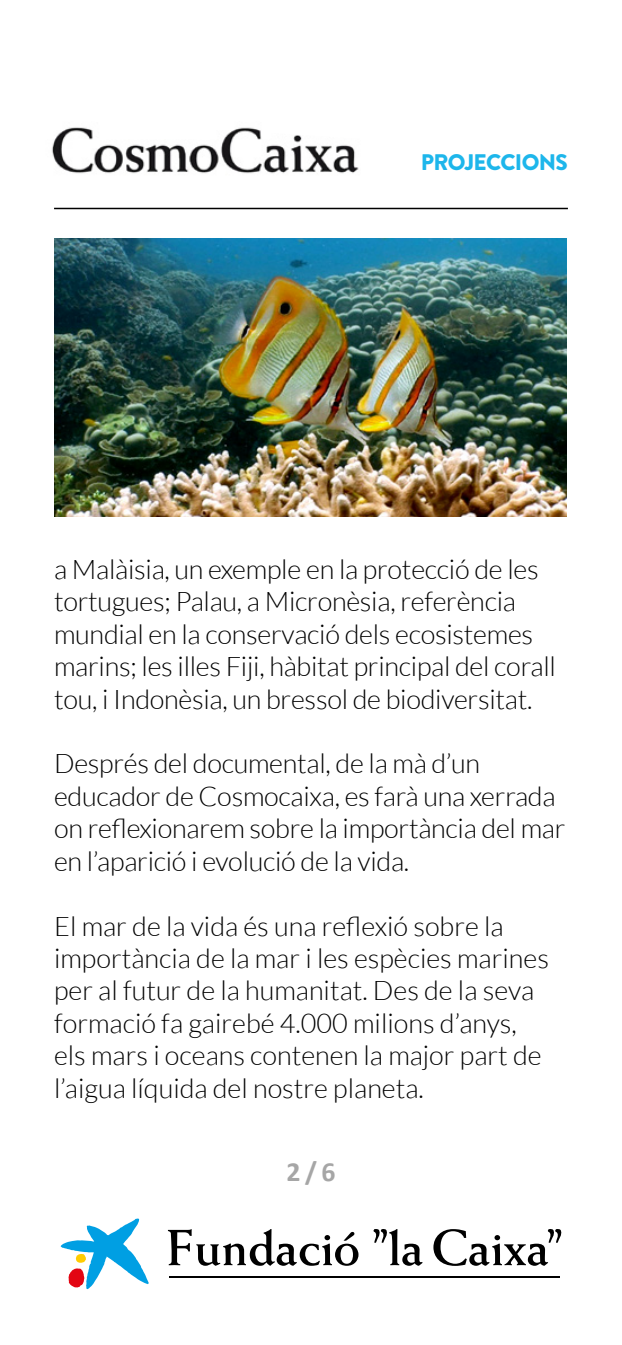
<style>
.page{position:relative;width:622px;height:1345px;background:#fff}
.page>*{position:absolute;margin:0;border:0;box-sizing:border-box;transform-origin:0 0}
.t1{font:700 27.75px "Calibri";color:#a6a6a6}
.t2{font:300 27px/32.4px "Lato";letter-spacing:-.01em;color:#000}
.t3{font:900 22.5px "Brandon Grotesque";letter-spacing:-.03em;color:#1db6eb}
</style>
<div class="page">
<hr style="left:54px;top:208px;width:513px;height:1px;background:#000">
<img style="left:52px;top:127px;width:307px;height:47px">
<svg style="left:61px;top:1218px;width:88px;height:70px"></svg>
<hr style="left:169px;top:1275px;width:390px;height:1px;background:#000">
<hr style="left:169px;top:1276px;width:390px;height:1px;background:#000">
<svg style="left:168px;top:1229px;width:190px;height:36px"></svg>
<svg style="left:373px;top:1229px;width:49px;height:36px"></svg>
<svg style="left:433px;top:1229px;width:129px;height:36px"></svg>
<img style="left:54px;top:238px;width:512px;height:278px">
<p class="t3" style="left:420px;top:146px;width:148px">PROJECCIONS</p>
<p class="t2" style="left:54px;top:553px;width:503px">a Malàisia, un exemple en la protecció de les tortugues; Palau, a Micronèsia, referència mundial en la conservació dels ecosistemes marins; les illes Fiji, hàbitat principal del corall tou, i Indonèsia, un bressol de biodiversitat.</p>
<p class="t2" style="left:54px;top:747px;width:512px">Després del documental, de la mà d’un educador de Cosmocaixa, es farà una xerrada on reflexionarem sobre la importància del mar en l’aparició i evolució de la vida.</p>
<p class="t2" style="left:54px;top:909px;width:496px">El mar de la vida és una reflexió sobre la importància de la mar i les espècies marines per al futur de la humanitat. Des de la seva formació fa gairebé 4.000 milions d’anys, els mars i oceans contenen la major part de l’aigua líquida del nostre planeta.</p>
<p class="t1" style="left:286px;top:1153px;width:51px">2 / 6</p>
</div>
